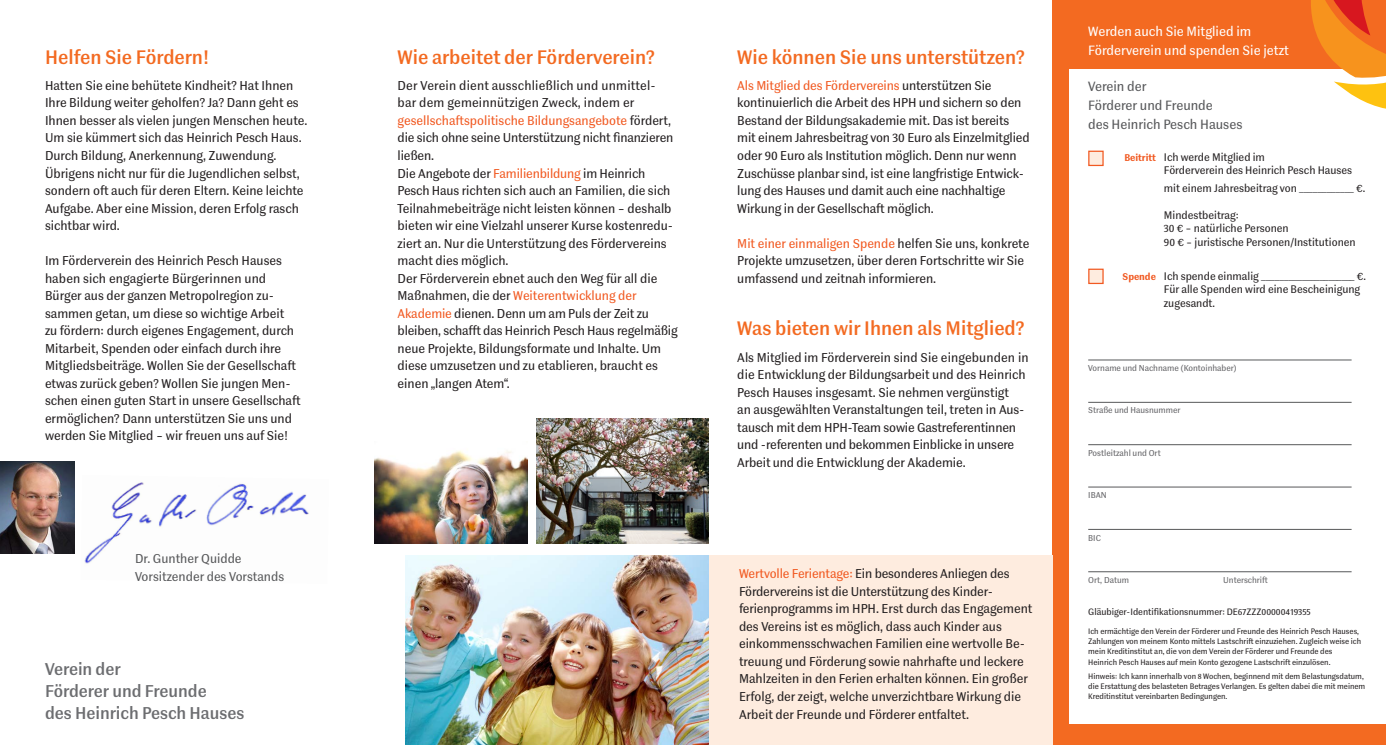
<style>
.page{position:relative;width:1386px;height:745px;background:#fff}
.page>*{position:absolute;margin:0;border:0;box-sizing:border-box;transform-origin:0 0}
.Überschrift_2{font:600 20px "Contemporary Sans";color:#f36a21}
.t1{font:600 17.5px "Contemporary Sans";color:#6c6d70}
.t2{font:13.75px/18.8px "Contemporary Sans";color:#fff}
.t3{font:13.75px "Contemporary Sans";color:#57585a}
.Grundtext{font:13.12px/17.5px "Contemporary Sans";color:#231f20}
.Grundtext-2{font:13.12px "Contemporary Sans";color:#57585a}
.t4{font:11.25px "Contemporary Sans";color:#231f20}
.t5{font:11.25px "Contemporary Sans";color:#636366}
.t6{font:700 10px "Contemporary Sans";color:#f15921}
.t7{font:9.5px "Contemporary Sans";color:#231f20}
.Grundtext_klein_stri{font:8.75px "Contemporary Sans";color:#636366}
.t8{font:8.12px/10.1px "Contemporary Sans";color:#231f20}
.s1{color:#f15921}
.s2{color:#636366}
.s3{color:#231f20}
</style>
<div class="page">
<img style="left:84px;top:482px;width:225px;height:82px">
<div style="left:1052px;top:0;width:333px;height:744px;background:#f36a21"></div>
<div style="left:1069px;top:69px;width:316px;height:654px;background:#fff"></div>
<img style="left:537px;top:418px;width:172px;height:125px">
<svg style="left:1311px;top:0;width:74px;height:109px"></svg>
<div style="left:679px;top:555px;width:373px;height:189px;background:#feecdf"></div>
<div style="left:1088px;top:150px;width:15px;height:16px;background:#feecdf;border:1px solid #f15921"></div>
<div style="left:1088px;top:268px;width:15px;height:16px;background:#feecdf;border:1px solid #f15921"></div>
<img style="left:375px;top:450px;width:152px;height:93px">
<img style="left:405px;top:555px;width:304px;height:189px">
<hr style="left:1088px;top:359px;width:263px;height:1px;background:#57585a">
<hr style="left:1088px;top:401px;width:263px;height:1px;background:#57585a">
<hr style="left:1088px;top:444px;width:263px;height:1px;background:#57585a">
<hr style="left:1088px;top:486px;width:263px;height:1px;background:#57585a">
<hr style="left:1088px;top:528px;width:263px;height:1px;background:#57585a">
<hr style="left:1088px;top:571px;width:263px;height:1px;background:#57585a">
<img style="left:0;top:461px;width:74px;height:92px">
<p class="Überschrift_2" style="left:45px;top:46px;width:166px">Helfen Sie Fördern!</p>
<p class="Grundtext" style="left:45px;top:77px;width:264px">Hatten Sie eine behütete Kindheit? Hat Ihnen Ihre Bildung weiter geholfen? Ja? Dann geht es Ihnen besser als vielen jungen Menschen heute.<br>Um sie kümmert sich das Heinrich Pesch Haus.<br>Durch Bildung, Anerkennung, Zuwendung.<br>Übrigens nicht nur für die Jugendlichen selbst, sondern oft auch für deren Eltern. Keine leichte Aufgabe. Aber eine Mission, deren Erfolg rasch sichtbar wird.</p>
<p class="Grundtext" style="left:45px;top:252px;width:257px">Im Förderverein des Heinrich Pesch Hauses haben sich engagierte Bürgerinnen und Bürger aus der ganzen Metropolregion zu&shy;sammen getan, um diese so wichtige Arbeit<br>zu fördern: durch eigenes Engagement, durch Mitarbeit, Spenden oder einfach durch ihre Mitgliedsbeiträge. Wollen Sie der Gesellschaft etwas zurück geben? Wollen Sie jungen Men&shy;schen einen guten Start in unsere Gesellschaft ermöglichen? Dann unterstützen Sie uns und werden Sie Mitglied – wir freuen uns auf Sie!</p>
<p class="Grundtext-2" style="left:135px;top:551px;width:108px">Dr. Gunther Quidde</p>
<p class="Grundtext-2" style="left:135px;top:568px;width:151px">Vorsitzender des Vorstands</p>
<p class="t1" style="left:45px;top:659px;width:77px">Verein der</p>
<p class="t1" style="left:45px;top:680px;width:163px">Förderer und Freunde</p>
<p class="t1" style="left:45px;top:702px;width:201px">des Heinrich Pesch Hauses</p>
<p class="Überschrift_2" style="left:397px;top:46px;width:259px">Wie arbeitet der Förderverein?</p>
<p class="Grundtext" style="left:397px;top:77px;width:277px">Der Verein dient ausschließlich und unmittel&shy;bar dem gemeinnützigen Zweck, indem er <span class="s1">gesellschaftspolitische Bildungsangebote</span> fördert, die sich ohne seine Unterstützung nicht finanzieren ließen.<br>Die Angebote der <span class="s1">Familienbildung</span> im Heinrich Pesch Haus richten sich auch an Familien, die sich Teilnahmebeiträge nicht leisten können – deshalb bieten wir eine Vielzahl unserer Kurse kostenredu&shy;ziert an. Nur die Unterstützung des Fördervereins macht dies möglich.</p>
<p class="Grundtext" style="left:397px;top:270px;width:281px">Der Förderverein ebnet auch den Weg für all die Maßnahmen, die der <span class="s1">Weiterentwicklung der Akademie</span> dienen. Denn um am Puls der Zeit zu bleiben, schafft das Heinrich Pesch Haus regelmäßig neue Projekte, Bildungsformate und Inhalte. Um diese umzusetzen und zu etablieren, braucht es einen „langen Atem“.</p>
<p class="Überschrift_2" style="left:737px;top:46px;width:289px">Wie können Sie uns unterstützen?</p>
<p class="Grundtext" style="left:737px;top:77px;width:294px"><span class="s1">Als Mitglied des Fördervereins</span> unterstützen Sie kontinuierlich die Arbeit des HPH und sichern so den Bestand der Bildungsakademie mit. Das ist bereits mit einem Jahresbeitrag von 30 Euro als Einzelmitglied oder 90 Euro als Institution möglich. Denn nur wenn Zuschüsse planbar sind, ist eine langfristige Entwick&shy;lung des Hauses und damit auch eine nachhaltige Wirkung in der Gesellschaft möglich.</p>
<p class="Grundtext" style="left:737px;top:235px;width:293px"><span class="s1">Mit einer einmaligen Spende</span> helfen Sie uns, konkrete<br>Projekte umzusetzen, über deren Fortschritte wir Sie umfassend und zeitnah informieren.</p>
<p class="Überschrift_2" style="left:737px;top:317px;width:289px">Was bieten wir Ihnen als Mitglied?</p>
<p class="Grundtext" style="left:737px;top:348px;width:293px">Als Mitglied im Förderverein sind Sie eingebunden in die Entwicklung der Bildungsarbeit und des Heinrich Pesch Hauses insgesamt. Sie nehmen vergünstigt<br>an ausgewählten Veranstaltungen teil, treten in Aus&shy;tausch mit dem HPH-Team sowie Gastreferentinnen und -referenten und bekommen Einblicke in unsere Arbeit und die Entwicklung der Akademie.</p>
<p class="Grundtext" style="left:739px;top:565px;width:295px"><span class="s1">Wertvolle Ferientage:</span> Ein besonderes Anliegen des Fördervereins ist die Unterstützung des Kinder-- ferienprogramms im HPH. Erst durch das Engagement des Vereins ist es möglich, dass auch Kinder aus einkommensschwachen Familien eine wertvolle Be&shy;treuung und Förderung sowie nahrhafte und leckere Mahlzeiten in den Ferien erhalten können. Ein großer Erfolg, der zeigt, welche unverzichtbare Wirkung die Arbeit der Freunde und Förderer entfaltet.</p>
<p class="t2" style="left:1088px;top:22px;width:202px">Werden auch Sie Mitglied im<br>Förderverein und spenden Sie jetzt</p>
<p class="t3" style="left:1088px;top:79px;width:60px">Verein der</p>
<p class="t3" style="left:1088px;top:98px;width:126px">Förderer und Freunde</p>
<p class="t3" style="left:1088px;top:117px;width:156px">des Heinrich Pesch Hauses</p>
<p class="t4" style="left:1163px;top:151px;width:103px">Ich werde Mitglied im</p>
<p class="t4" style="left:1163px;top:165px;width:190px">Förderverein des Heinrich Pesch Hauses</p>
<p class="t4" style="left:1163px;top:182px;width:203px">mit einem Jahresbeitrag von <span class="s2">____________</span> €.</p>
<p class="t4" style="left:1163px;top:209px;width:76px">Mindestbeitrag:</p>
<p class="t4" style="left:1163px;top:222px;width:126px">30 € – natürliche Personen</p>
<p class="t4" style="left:1163px;top:236px;width:193px">90 € – juristische Personen/Institutionen</p>
<p class="t5" style="left:1163px;top:270px;width:203px"><span class="s3">Ich spende einmalig</span> _____________________ <span class="s3">€.</span></p>
<p class="t4" style="left:1163px;top:283px;width:198px">Für alle Spenden wird eine Bescheinigung</p>
<p class="t4" style="left:1163px;top:297px;width:53px">zugesandt.</p>
<p class="t6" style="left:1124px;top:152px;width:33px">Beitritt</p>
<p class="t6" style="left:1122px;top:270px;width:35px">Spende</p>
<p class="Grundtext_klein_stri" style="left:1088px;top:363px;width:150px">Vorname und Nachname (Kontoinhaber)</p>
<p class="Grundtext_klein_stri" style="left:1088px;top:405px;width:94px">Straße und Hausnummer</p>
<p class="Grundtext_klein_stri" style="left:1088px;top:448px;width:74px">Postleitzahl und Ort</p>
<p class="Grundtext_klein_stri" style="left:1088px;top:490px;width:20px">IBAN</p>
<p class="Grundtext_klein_stri" style="left:1088px;top:532px;width:14px">BIC</p>
<p class="Grundtext_klein_stri" style="left:1088px;top:575px;width:42px">Ort, Datum</p>
<p class="Grundtext_klein_stri" style="left:1223px;top:575px;width:46px">Unterschrift</p>
<p class="t7" style="left:1088px;top:606px;width:224px">Gläubiger-Identifikationsnummer: DE67ZZZ00000419355</p>
<p class="t8" style="left:1088px;top:626px;width:274px">Ich ermächtige den Verein der Förderer und Freunde des Heinrich Pesch Hauses, Zahlungen von meinem Konto mittels Lastschrift einzuziehen. Zugleich weise ich mein Kreditinstitut an, die von dem Verein der Förderer und Freunde des Heinrich Pesch Hauses auf mein Konto gezogene Lastschrift einzulösen.</p>
<p class="t8" style="left:1088px;top:670px;width:279px">Hinweis: Ich kann innerhalb von 8 Wochen, beginnend mit dem Belastungsdatum, die Erstattung des belasteten Betrages Verlangen. Es gelten dabei die mit meinem<br>Kreditinstitut vereinbarten Bedingungen.</p>
</div>
